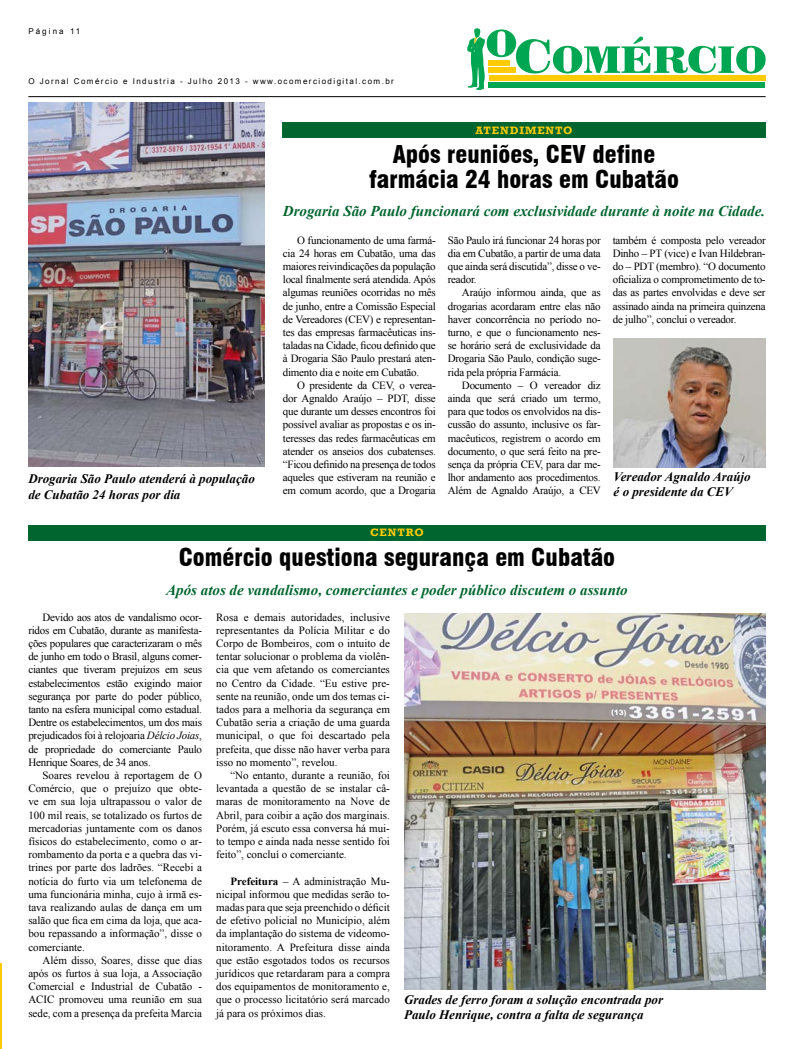
<style>
.page{position:relative;width:794px;height:1049px;background:#fff}
.page>*{position:absolute;margin:0;border:0;box-sizing:border-box;transform-origin:0 0}
.t1{font:900 condensed 24px/24.4px "Swiss 721 BT";color:#000;text-align:center}
.t2{font:italic 700 15px "Times New Roman";color:#00652e}
.t3{font:italic 700 13px/15.6px "Times New Roman";color:#000}
.t4{font:11px/13.2px "Times New Roman";letter-spacing:-.02em;color:#000;text-align:justify}
.t5{font:700 11px "Rockwell";letter-spacing:.08em;color:#ffcb05}
.t6{font:8px "Arial";letter-spacing:.18em;color:#000}
.t7{font:8px "Arial";letter-spacing:.26em;color:#000}
.s1{font-style:italic}
.s2{font-weight:700}
</style>
<div class="page">
<hr style="left:28px;top:96px;width:737px;height:1px;background:#000">
<svg style="left:467px;top:28px;width:298px;height:62px"></svg>
<img style="left:28px;top:102px;width:236px;height:365px">
<img style="left:613px;top:339px;width:152px;height:129px">
<img style="left:404px;top:613px;width:361px;height:376px">
<div style="left:282px;top:123px;width:483px;height:15px;background:#00652e"></div>
<div style="left:28px;top:525px;width:737px;height:15px;background:#00652e"></div>
<hr style="left:0;top:963px;width:1px;height:86px;background:#ffcb05">
<p class="t7" style="left:28px;top:26px;width:54px">Página 11</p>
<p class="t6" style="left:28px;top:76px;width:367px">O Jornal Comércio e Industria - Julho 2013 - www.ocomerciodigital.com.br</p>
<p class="t5" style="left:475px;top:124px;width:61px">ATENDIMEN</p>
<p class="t5" style="left:555px;top:124px;width:19px">TO</p>
<h1 class="t1" style="left:369px;top:143px;width:311px">Após reuniões, CEV define farmácia 24 horas em Cubatão</h1>
<h2 class="t2" style="left:283px;top:200px;width:484px">Drogaria São Paulo funcionará com exclusividade durante à noite na Cidade.</h2>
<p class="t4" style="left:283px;top:233px;width:154px;text-indent:14px">O funcionamento de uma farmá&shy;cia 24 horas em Cubatão, uma das maiores reivindicações da população local finalmente será atendida. Após algumas reuniões ocorridas no mês de junho, entre a Comissão Especial de Vereadores (CEV) e representan&shy;tes das empresas farmacêuticas ins&shy;taladas na Cidade, ficou definido que à Drogaria São Paulo prestará aten&shy;dimento dia e noite em Cubatão.</p>
<p class="t4" style="left:283px;top:378px;width:154px;text-indent:14px">O presidente da CEV, o verea&shy;dor Agnaldo Araújo – PDT, disse que durante um desses encontros foi possível avaliar as propostas e os in&shy;teresses das redes farmacêuticas em atender os anseios dos cubatenses. “Ficou definido na presença de todos aqueles que estiveram na reunião e em comum acordo, que a Drogaria</p>
<p class="t4" style="left:448px;top:233px;width:154px">São Paulo irá funcionar 24 horas por dia em Cubatão, a partir de uma data que ainda será discutida”, disse o ve&shy;reador.</p>
<p class="t4" style="left:448px;top:286px;width:154px;text-indent:14px">Araújo informou ainda, que as drogarias acordaram entre elas não haver concorrência no período no&shy;turno, e que o funcionamento nes&shy;se horário será de exclusividade da Drogaria São Paulo, condição suge&shy;rida pela própria Farmácia.</p>
<p class="t4" style="left:448px;top:378px;width:155px;text-indent:14px">Documento – O vereador diz ainda que será criado um termo, para que todos os envolvidos na dis&shy;cussão do assunto, inclusive os far&shy;macêuticos, registrem o acordo em documento, o que será feito na pre&shy;sença da própria CEV, para dar me&shy;lhor andamento aos procedimentos.<br>Além de Agnaldo Araújo, a CEV</p>
<p class="t4" style="left:612px;top:233px;width:154px">também é composta pelo vereador Dinho – PT (vice) e Ivan Hildebran&shy;do – PDT (membro). “O documento oficializa o comprometimento de to&shy;das as partes envolvidas e deve ser assinado ainda na primeira quinzena de julho”, conclui o vereador.</p>
<p class="t3" style="left:28px;top:470px;width:228px">Drogaria São Paulo atenderá à população de Cubatão 24 horas por dia</p>
<p class="t3" style="left:613px;top:468px;width:139px">Vereador Agnaldo Araújo é o presidente da CEV</p>
<p class="t5" style="left:370px;top:526px;width:55px">CENTRO</p>
<h1 class="t1" style="left:179px;top:545px;width:438px">Comércio questiona segurança em Cubatão</h1>
<h2 class="t2" style="left:166px;top:579px;width:463px">Após atos de vandalismo, comerciantes e poder público discutem o assunto</h2>
<p class="t4" style="left:28px;top:610px;width:175px;text-indent:14px">Devido aos atos de vandalismo ocor&shy;ridos em Cubatão, durante as manifesta&shy;ções populares que caracterizaram o mês de junho em todo o Brasil, alguns comer&shy;ciantes que tiveram prejuízos em seus estabelecimentos estão exigindo maior segurança por parte do poder público, tanto na esfera municipal como estadual.<br>Dentre os estabelecimentos, um dos mais prejudicados foi à relojoaria <span class="s1">Délcio Joias</span>, de propriedade do comerciante Paulo Henrique Soares, de 34 anos.</p>
<p class="t4" style="left:28px;top:768px;width:175px;text-indent:14px">Soares revelou à reportagem de O Comércio, que o prejuízo que obte&shy;ve em sua loja ultrapassou o valor de 100 mil reais, se totalizado os furtos de mercadorias juntamente com os danos físicos do estabelecimento, como o ar&shy;rombamento da porta e a quebra das vi&shy;trines por parte dos ladrões. “Recebi a notícia do furto via um telefonema de uma funcionária minha, cujo à irmã es&shy;tava realizando aulas de dança em um salão que fica em cima da loja, que aca&shy;bou repassando a informação”, disse o comerciante.</p>
<p class="t4" style="left:28px;top:953px;width:175px;text-indent:14px">Além disso, Soares, disse que dias após os furtos à sua loja, a Associação Comercial e Industrial de Cubatão - ACIC promoveu uma reunião em sua sede, com a presença da prefeita Marcia</p>
<p class="t4" style="left:216px;top:610px;width:175px">Rosa e demais autoridades, inclusive representantes da Polícia Militar e do Corpo de Bombeiros, com o intuito de tentar solucionar o problema da violên&shy;cia que vem afetando os comerciantes no Centro da Cidade. “Eu estive pre&shy;sente na reunião, onde um dos temas ci&shy;tados para a melhoria da segurança em Cubatão seria a criação de uma guarda municipal, o que foi descartado pela prefeita, que disse não haver verba para isso no momento”, revelou.</p>
<p class="t4" style="left:216px;top:768px;width:175px;text-indent:14px">“No entanto, durante a reunião, foi levantada a questão de se instalar câ&shy;maras de monitoramento na Nove de Abril, para coibir a ação dos marginais.<br>Porém, já escuto essa conversa há mui&shy;to tempo e ainda nada nesse sentido foi feito”, concluí o comerciante.</p>
<p class="t4" style="left:216px;top:874px;width:175px;text-indent:14px"><span class="s2">Prefeitura</span> – A administração Mu&shy;nicipal informou que medidas serão to&shy;madas para que seja preenchido o déficit de efetivo policial no Município, além da implantação do sistema de videomo&shy;nitoramento. A Prefeitura disse ainda que estão esgotados todos os recursos jurídicos que retardaram para a compra dos equipamentos de monitoramento e, que o processo licitatório será marcado já para os próximos dias.</p>
<p class="t3" style="left:404px;top:991px;width:260px">Grades de ferro foram a solução encontrada por<br>Paulo Henrique, contra a falta de segurança</p>
</div>
